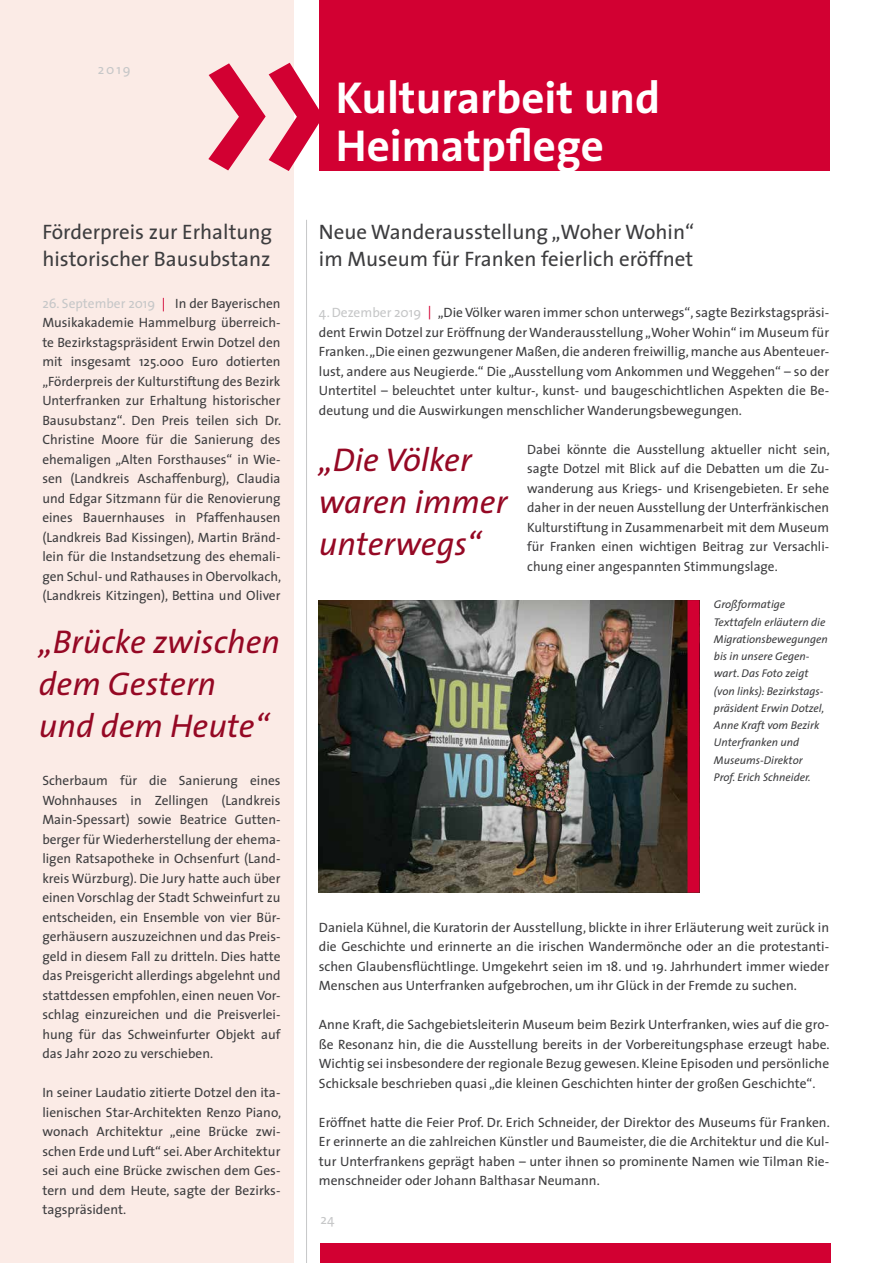
<style>
.page{position:relative;width:893px;height:1263px;background:#fff}
.page>*{position:absolute;margin:0;border:0;box-sizing:border-box;transform-origin:0 0}
.t1{font:700 45px/48.8px "The Sans";color:#fff}
.t2{font:italic 33px/42px "The Sans";color:#950824}
.t3{font:21px/27px "The Sans";color:#3d3d3f}
.t4{font:13.5px/19.5px "The Sans";color:#3d3d3f;text-align:justify}
.t5{font:13.5px "The Sans";letter-spacing:.14em;color:#c6c7c8}
.t6{font:italic 11.25px/17.2px "The Sans";color:#3d3d3f}
.s1{color:#c6c7c8}
.s2{color:#d20032}
</style>
<div class="page">
<div style="left:319px;top:0;width:510px;height:171px;background:#d20032"></div>
<hr style="left:306px;top:220px;width:1px;height:1043px;background:#c6c7c8">
<div style="left:321px;top:1244px;width:510px;height:19px;background:#d20032"></div>
<img style="left:319px;top:600px;width:368px;height:293px">
<div style="left:0;top:0;width:293px;height:1263px;background:#fbebe6"></div>
<svg style="left:208px;top:63px;width:111px;height:108px"></svg>
<div style="left:687px;top:600px;width:12px;height:293px;background:#d20032"></div>
<p class="t5" style="left:98px;top:58px;width:34px">2019</p>
<h3 class="t3" style="left:42px;top:218px;width:231px">Förderpreis zur Erhaltung historischer Bausubstanz</h3>
<p class="t4" style="left:42px;top:293px;width:240px"><span class="s1">26. September 2019</span> <span class="s2">|</span> In der Bayerischen Musikakademie Hammelburg überreich&shy;te Bezirkstagspräsident Erwin Dotzel den mit insgesamt 125.000 Euro dotierten „Förderpreis der Kulturstiftung des Bezirk Unterfranken zur Erhaltung historischer Bausubstanz“. Den Preis teilen sich Dr.<br>Christine Moore für die Sanierung des ehemaligen „Alten Forsthauses“ in Wie&shy;sen (Landkreis Aschaffenburg), Claudia und Edgar Sitzmann für die Renovierung eines Bauernhauses in Pfaffenhausen (Landkreis Bad Kissingen), Martin Bränd&shy;lein für die Instandsetzung des ehemali&shy;gen Schul- und Rathauses in Obervolkach, (Landkreis Kitzingen), Bettina und Oliver</p>
<h2 class="t2" style="left:39px;top:620px;width:243px">„Brücke zwischen dem Gestern<br>und dem Heute“</h2>
<p class="t4" style="left:42px;top:771px;width:240px">Scherbaum für die Sanierung eines Wohnhauses in Zellingen (Landkreis Main-Spessart) sowie Beatrice Gutten&shy;berger für Wiederherstellung der ehema&shy;ligen Ratsapotheke in Ochsenfurt (Land&shy;kreis Würzburg). Die Jury hatte auch über einen Vorschlag der Stadt Schweinfurt zu entscheiden, ein Ensemble von vier Bür&shy;gerhäusern auszuzeichnen und das Preis&shy;geld in diesem Fall zu dritteln. Dies hatte das Preisgericht allerdings abgelehnt und stattdessen empfohlen, einen neuen Vor&shy;schlag einzureichen und die Preisverlei&shy;hung für das Schweinfurter Objekt auf das Jahr 2020 zu verschieben.</p>
<p class="t4" style="left:42px;top:1083px;width:240px">In seiner Laudatio zitierte Dotzel den ita&shy;lienischen Star-Architekten Renzo Piano, wonach Architektur „eine Brücke zwi&shy;schen Erde und Luft“ sei. Aber Architektur sei auch eine Brücke zwischen dem Ges&shy;tern und dem Heute, sagte der Bezirks&shy;tagspräsident.</p>
<h1 class="t1" style="left:336px;top:72px;width:326px">Kulturarbeit und<br>Heimatpflege</h1>
<h3 class="t3" style="left:319px;top:218px;width:377px">Neue Wanderausstellung „Woher Wohin“ im Museum für Franken feierlich eröffnet</h3>
<p class="t4" style="left:319px;top:303px;width:512px"><span class="s1">4. Dezember 2019</span> <span class="s2">|</span> „Die Völker waren immer schon unterwegs“, sagte Bezirkstagspräsi&shy;dent Erwin Dotzel zur Eröffnung der Wanderausstellung „Woher Wohin“ im Museum für Franken. „Die einen gezwungener Maßen, die anderen freiwillig, manche aus Abenteuer&shy;lust, andere aus Neugierde.“ Die „Ausstellung vom Ankommen und Weggehen“ – so der Untertitel – beleuchtet unter kultur-, kunst- und baugeschichtlichen Aspekten die Be&shy;deutung und die Auswirkungen menschlicher Wanderungsbewegungen.</p>
<p class="t4" style="left:527px;top:439px;width:304px">Dabei könnte die Ausstellung aktueller nicht sein, sagte Dotzel mit Blick auf die Debatten um die Zu&shy;wanderung aus Kriegs- und Krisengebieten. Er sehe daher in der neuen Ausstellung der Unterfränkischen Kulturstiftung in Zusammenarbeit mit dem Museum für Franken einen wichtigen Beitrag zur Versachli&shy;chung einer angespannten Stimmungslage.</p>
<h2 class="t2" style="left:319px;top:438px;width:190px">„Die Völker waren immer unterwegs“</h2>
<p class="t6" style="left:714px;top:595px;width:115px">Großformatige<br>Texttafeln erläutern die<br>Migrationsbewegungen bis in unsere Gegen&shy;wart. Das Foto zeigt (von links): Bezirkstags&shy;präsident Erwin Dotzel,<br>Anne Kraft vom Bezirk<br>Unterfranken und<br>Museums-Direktor<br>Prof. Erich Schneider.</p>
<p class="t4" style="left:319px;top:917px;width:512px">Daniela Kühnel, die Kuratorin der Ausstellung, blickte in ihrer Erläuterung weit zurück in die Geschichte und erinnerte an die irischen Wandermönche oder an die protestanti&shy;schen Glaubensflüchtlinge. Umgekehrt seien im 18. und 19. Jahrhundert immer wieder Menschen aus Unterfranken aufgebrochen, um ihr Glück in der Fremde zu suchen.</p>
<p class="t4" style="left:319px;top:1014px;width:512px">Anne Kraft, die Sachgebietsleiterin Museum beim Bezirk Unterfranken, wies auf die gro&shy;ße Resonanz hin, die die Ausstellung bereits in der Vorbereitungsphase erzeugt habe.<br>Wichtig sei insbesondere der regionale Bezug gewesen. Kleine Episoden und persönliche Schicksale beschrieben quasi „die kleinen Geschichten hinter der großen Geschichte“.</p>
<p class="t4" style="left:319px;top:1112px;width:512px">Eröffnet hatte die Feier Prof. Dr. Erich Schneider, der Direktor des Museums für Franken.<br>Er erinnerte an die zahlreichen Künstler und Baumeister, die die Architektur und die Kul&shy;tur Unterfrankens geprägt haben – unter ihnen so prominente Namen wie Tilman Rie&shy;menschneider oder Johann Balthasar Neumann.</p>
<p class="t5" style="left:321px;top:1208px;width:15px">24</p>
</div>
